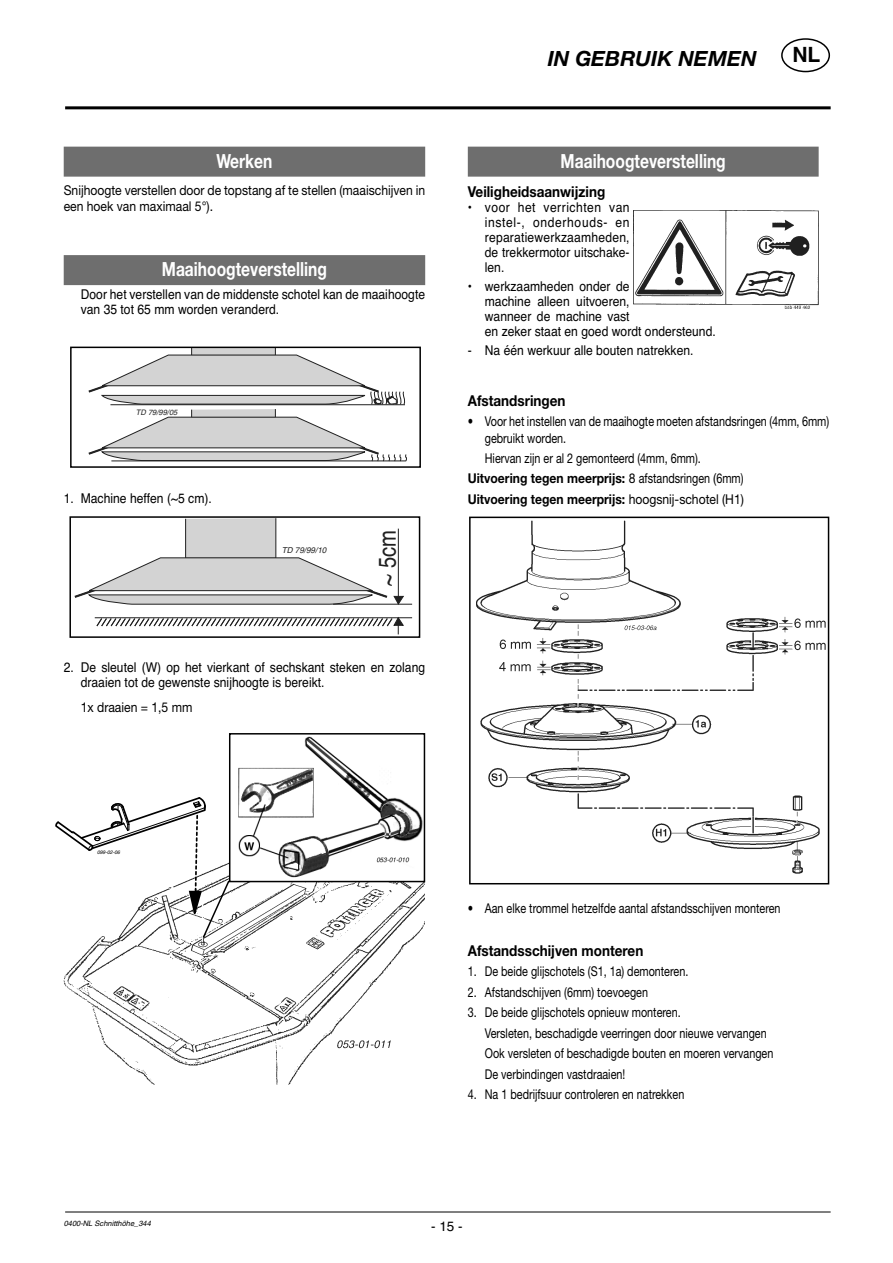
<style>
.page{position:relative;width:893px;height:1263px;background:#fff}
.page>*{position:absolute;margin:0;border:0;box-sizing:border-box;transform-origin:0 0}
.t1{font:24.3px "Helvetica";color:#202020;scale:.83 1}
.t2{font:italic 700 21px "Helvetica Neue";color:#000}
.t3{font:700 21px "Helvetica";color:#000}
.t4{font:700 19.5px "Helvetica Neue";color:#fff;scale:.8 1}
.t5{font:700 15px "Helvetica Neue";color:#000;scale:.9 1}
.t6{font:13.5px/20.4px "Helvetica Neue";color:#000;scale:.8 1}
.t7{font:13.5px/15px "Helvetica";color:#000;scale:.9 1}
.t8{font:13.5px/16.2px "Helvetica Neue";color:#000;scale:.9 1}
.t9{font:13.5px "Helvetica";color:#000}
.t10{font:italic 8.1px "Helvetica";color:#202020}
.t11{font:italic 7.5px "Helvetica";color:#000}
.t12{font:italic 7.5px "Helvetica";color:#202020}
.t13{font:italic 4.95px "Helvetica";color:#000}
.s1{font-weight:700}
</style>
<div class="page">
<hr style="left:65px;top:106px;width:766px;height:3px;background:#000">
<hr style="left:65px;top:1212px;width:766px;height:1px;background:#000">
<div style="left:781px;top:38px;width:49px;height:34px;border:2px solid #000;border-radius:50%"></div>
<div style="left:64px;top:147px;width:361px;height:30px;background:#6e6e6e"></div>
<div style="left:64px;top:255px;width:361px;height:30px;background:#6e6e6e"></div>
<div style="left:468px;top:147px;width:351px;height:30px;background:#6e6e6e"></div>
<div style="left:69px;top:516px;width:351px;height:122px;border:2px solid #000"></div>
<div style="left:75px;top:518px;width:338px;height:116px;background:#fff"></div>
<hr style="left:95px;top:617px;width:317px;height:1px;background:#202020">
<hr style="left:333px;top:604px;width:79px;height:1px;background:#202020">
<svg style="left:75px;top:517px;width:312px;height:88px"></svg>
<hr style="left:398px;top:529px;width:1px;height:75px;background:#202020">
<svg style="left:394px;top:596px;width:10px;height:8px"></svg>
<svg style="left:97px;top:617px;width:307px;height:17px"></svg>
<hr style="left:111px;top:461px;width:295px;height:1px;background:#202020">
<svg style="left:89px;top:350px;width:318px;height:111px"></svg>
<div style="left:70px;top:347px;width:351px;height:121px;border:2px solid #000"></div>
<img style="left:634px;top:210px;width:185px;height:98px">
<img style="left:64px;top:914px;width:349px;height:170px">
<svg style="left:201px;top:733px;width:225px;height:206px"></svg>
<svg style="left:55px;top:796px;width:152px;height:118px"></svg>
<img style="left:476px;top:521px;width:349px;height:353px">
<div style="left:469px;top:517px;width:360px;height:367px;border:2px solid #000"></div>
<h3 class="t4" style="left:216px;top:154px;width:72px">Werken</h3>
<p class="t8" style="left:64px;top:183px;width:403px">Snijhoogte verstellen door de topstang af te stellen (maaischijven in een hoek van maximaal 5°).</p>
<h3 class="t4" style="left:162px;top:262px;width:208px">Maaihoogteverstelling</h3>
<p class="t7" style="left:81px;top:288px;width:384px">Door het verstellen van de middenste schotel kan de maaihoogte van 35 tot 65 mm worden veranderd.</p>
<p class="t12" style="left:136px;top:409px;width:43px">TD 79/99/05</p>
<p class="t7" style="left:64px;top:492px;width:166px">1. Machine heffen (~5 cm).</p>
<p class="t10" style="left:282px;top:547px;width:46px">TD 79/99/10</p>
<h1 class="t1" style="left:378px;top:586px;width:69px;rotate:-90deg">~ 5cm</h1>
<p class="t7" style="left:81px;top:661px;width:384px;text-indent:-17px">2. De sleutel (W) op het vierkant of sechskant steken en zolang draaien tot de gewenste snijhoogte is bereikt.</p>
<p class="t8" style="left:81px;top:700px;width:126px">1x draaien = 1,5 mm</p>
<h2 class="t2" style="left:548px;top:51px;width:210px">IN GEBRUIK NEMEN</h2>
<h2 class="t3" style="left:792px;top:47px;width:29px">NL</h2>
<h3 class="t4" style="left:561px;top:154px;width:208px">Maaihoogteverstelling</h3>
<p class="t5" style="left:468px;top:186px;width:154px">Veiligheidsaanwijzing</p>
<p class="t7" style="left:485px;top:201px;width:162px;text-align:justify;text-indent:-17px">• voor het verrichten van instel-, onderhouds- en reparatie werkzaamheden, de trekker motor uitschake&shy;len.</p>
<p class="t7" style="left:485px;top:280px;width:258px;text-indent:-17px">• werkzaamheden onder de<br>machine alleen uitvoeren,<br>wanneer de machine vast<br>en zeker staat en goed wordt ondersteund.</p>
<p class="t7" style="left:468px;top:344px;width:252px">- Na één werkuur alle bouten natrekken.</p>
<p class="t5" style="left:468px;top:395px;width:110px">Afstandsringen</p>
<p class="t6" style="left:485px;top:415px;width:432px;line-height:16.2px;text-indent:-17px">• Voor het instellen van de maaihogte moeten afstandsringen (4mm, 6mm) gebruikt worden.</p>
<p class="t6" style="left:468px;top:449px;width:347px;text-indent:17px">Hiervan zijn er al 2 gemonteerd (4mm, 6mm).<br><span class="s1">Uitvoering tegen meerprijs:</span> 8 afstandsringen (6mm)<br><span class="s1">Uitvoering tegen meerprijs:</span> hoogsnij-schotel (H1)</p>
<p class="t13" style="left:97px;top:850px;width:24px">099-02-06</p>
<p class="t6" style="left:468px;top:900px;width:392px">• Aan elke trommel hetzelfde aantal afstandsschijven monteren</p>
<p class="t5" style="left:468px;top:945px;width:197px">Afstandsschijven monteren</p>
<p class="t6" style="left:468px;top:963px;width:277px">1. De beide glijschotels (S1, 1a) demonteren.</p>
<p class="t6" style="left:468px;top:983px;width:227px">2. Afstandschijven (6mm) toevoegen</p>
<p class="t6" style="left:485px;top:1004px;width:362px;text-indent:-17px">3. De beide glijschotels opnieuw monteren.<br>Versleten, beschadigde veerringen door nieuwe vervangen Ook versleten of beschadigde bouten en moeren vervangen De verbindingen vastdraaien!</p>
<p class="t6" style="left:468px;top:1085px;width:272px">4. Na 1 bedrijfsuur controleren en natrekken</p>
<p class="t11" style="left:64px;top:1221px;width:89px">0400-NL Schnitthöhe_344</p>
<p class="t9" style="left:431px;top:1221px;width:33px">- 15 -</p>
</div>
